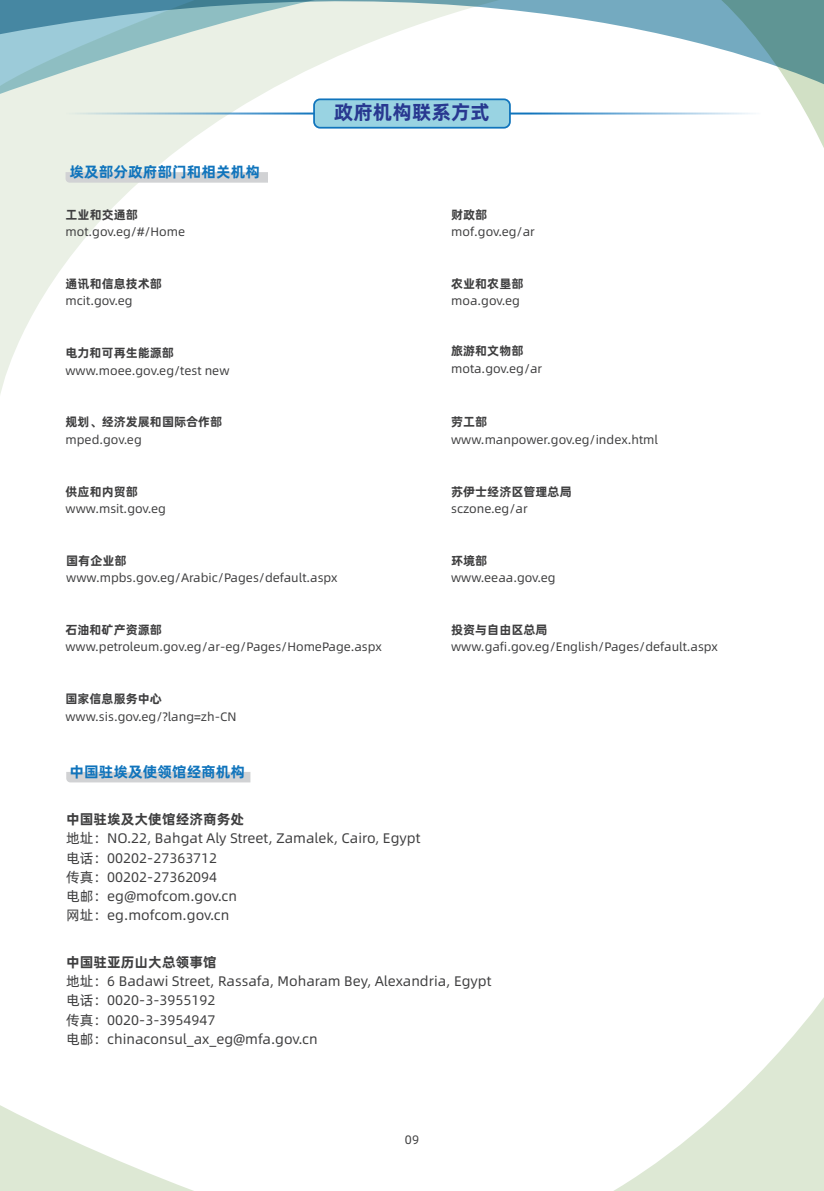
<style>
.page{position:relative;width:824px;height:1191px;background:#fff}
.page>*{position:absolute;margin:0;border:0;box-sizing:border-box;transform-origin:0 0}
.t1{font:700 19.78px "Alibaba Pu Hui Ti";color:#283890}
.t2{font:700 14.88px "Alibaba Pu Hui Ti";color:#1074bc}
.t3{font:13.83px/19.1px "Alibaba Pu Hui Ti";color:#3e3e3f}
.t4{font:700 13.83px "Alibaba Pu Hui Ti";color:#3e3e3f}
.t5{font:12.25px "Alibaba Pu Hui Ti";color:#3e3e3f}
.t6{font:700 12.25px "Alibaba Pu Hui Ti";color:#3e3e3f}
</style>
<div class="page">
<svg style="left:614px;top:999px;width:209px;height:192px"></svg>
<svg style="left:1px;top:94px;width:560px;height:297px"></svg>
<svg style="left:1px;top:91px;width:266px;height:3px"></svg>
<svg style="left:704px;top:91px;width:119px;height:55px"></svg>
<svg style="left:1px;top:0;width:822px;height:91px"></svg>
<svg style="left:0;top:1105px;width:194px;height:86px"></svg>
<svg style="left:0;top:0;width:1px;height:394px"></svg>
<hr style="left:63px;top:112px;width:697px;height:2px;background:#fff">
<div style="left:314px;top:99px;width:196px;height:29px;background:#99d3e2;border-radius:6px"></div>
<div style="left:313px;top:98px;width:197px;height:31px;border:2px solid #1074bc;border-radius:6px"></div>
<svg style="left:66px;top:172px;width:202px;height:11px;background:#d2d3d5"></svg>
<div style="left:66px;top:772px;width:184px;height:10px;background:#d1d2d4"></div>
<p class="t2" style="left:69px;top:160px;width:192px">埃及部分政府部门和相关机构</p>
<p class="t6" style="left:66px;top:205px;width:74px">工业和交通部</p>
<p class="t5" style="left:66px;top:223px;width:121px">mot.gov.eg/#/Home</p>
<p class="t6" style="left:66px;top:274px;width:98px">通讯和信息技术部</p>
<p class="t5" style="left:66px;top:292px;width:69px">mcit.gov.eg</p>
<p class="t6" style="left:65px;top:343px;width:110px">电力和可再生能源部</p>
<p class="t5" style="left:65px;top:361px;width:165px">www.moee.gov.eg/test new</p>
<p class="t6" style="left:66px;top:412px;width:158px">规划、经济发展和国际合作部</p>
<p class="t5" style="left:66px;top:430px;width:78px">mped.gov.eg</p>
<p class="t6" style="left:66px;top:481px;width:74px">供应和内贸部</p>
<p class="t5" style="left:66px;top:499px;width:102px">www.msit.gov.eg</p>
<h1 class="t1" style="left:334px;top:97px;width:158px">政府机构联系方式</h1>
<p class="t6" style="left:451px;top:205px;width:38px">财政部</p>
<p class="t5" style="left:451px;top:223px;width:85px">mof.gov.eg/ar</p>
<p class="t6" style="left:451px;top:274px;width:74px">农业和农垦部</p>
<p class="t5" style="left:451px;top:292px;width:70px">moa.gov.eg</p>
<p class="t6" style="left:451px;top:341px;width:74px">旅游和文物部</p>
<p class="t5" style="left:451px;top:359px;width:93px">mota.gov.eg/ar</p>
<p class="t6" style="left:451px;top:412px;width:38px">劳工部</p>
<p class="t5" style="left:451px;top:430px;width:208px">www.manpower.gov.eg/index.html</p>
<p class="t6" style="left:451px;top:481px;width:122px">苏伊士经济区管理总局</p>
<p class="t5" style="left:451px;top:499px;width:78px">sczone.eg/ar</p>
<p class="t6" style="left:66px;top:551px;width:62px">国有企业部</p>
<p class="t5" style="left:66px;top:568px;width:272px">www.mpbs.gov.eg/Arabic/Pages/default.aspx</p>
<p class="t6" style="left:65px;top:620px;width:98px">石油和矿产资源部</p>
<p class="t5" style="left:65px;top:638px;width:318px">www.petroleum.gov.eg/ar-eg/Pages/HomePage.aspx</p>
<p class="t6" style="left:65px;top:689px;width:98px">国家信息服务中心</p>
<p class="t5" style="left:65px;top:707px;width:172px">www.sis.gov.eg/?lang=zh-CN</p>
<p class="t6" style="left:451px;top:551px;width:38px">环境部</p>
<p class="t5" style="left:451px;top:568px;width:106px">www.eeaa.gov.eg</p>
<p class="t6" style="left:451px;top:620px;width:98px">投资与自由区总局</p>
<p class="t5" style="left:451px;top:638px;width:268px">www.gafi.gov.eg/English/Pages/default.aspx</p>
<p class="t2" style="left:69px;top:760px;width:177px">中国驻埃及使领馆经商机构</p>
<p class="t4" style="left:66px;top:808px;width:179px">中国驻埃及大使馆经济商务处</p>
<p class="t3" style="left:66px;top:828px;width:355px">地址：NO.22, Bahgat Aly Street, Zamalek, Cairo, Egypt电话：00202-27363712<br>传真：00202-27362094<br>电邮：eg@mofcom.gov.cn<br>网址：eg.mofcom.gov.cn</p>
<p class="t4" style="left:66px;top:951px;width:152px">中国驻亚历山大总领事馆</p>
<p class="t3" style="left:66px;top:971px;width:426px">地址：6 Badawi Street, Rassafa, Moharam Bey, Alexandria, Egypt电话：0020-3-3955192<br>传真：0020-3-3954947<br>电邮：chinaconsul_ax_eg@mfa.gov.cn</p>
<p class="t5" style="left:405px;top:1130px;width:16px">09</p>
</div>
